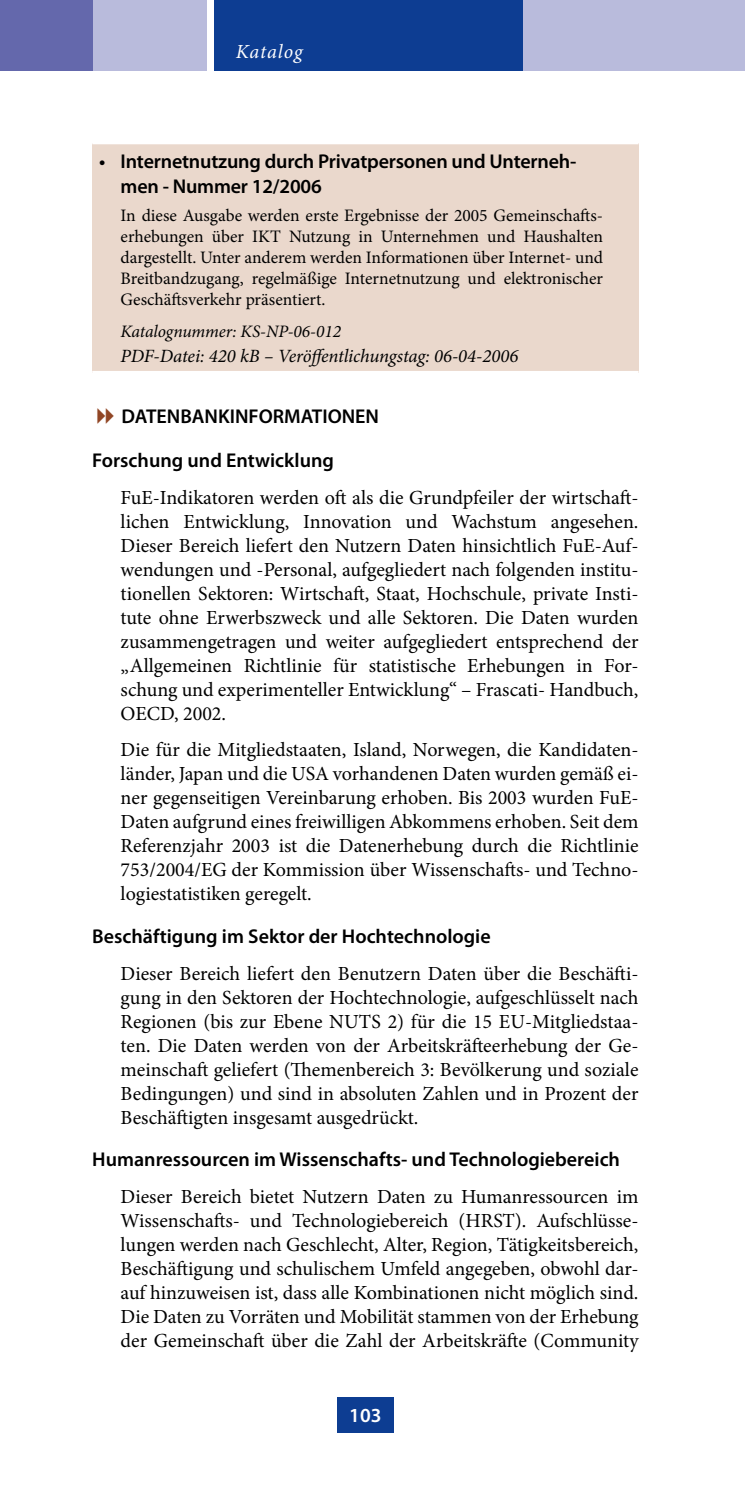
<style>
.page{position:relative;width:745px;height:1489px;background:#fff}
.page>*{position:absolute;margin:0;border:0;box-sizing:border-box;transform-origin:0 0}
.t1{font:20px/24px "Minion Pro";color:#000;text-align:justify}
.t2{font:600 20px/25px "Myriad Pro";color:#000}
.t3{font:italic 20px "Minion Pro";letter-spacing:.045em;color:#fff}
.t4{font:600 20px "Myriad Pro";color:#fff}
.t5{font:italic 18.75px "Minion Pro";letter-spacing:-.01em;color:#000}
.t6{font:17.5px/21px "Minion Pro";color:#000;text-align:justify}
.t7{font:italic 17.5px "Minion Pro";letter-spacing:-.005em;color:#000}
</style>
<div class="page">
<div style="left:0;top:0;width:207px;height:71px;background:#b9bbdc"></div>
<div style="left:207px;top:0;width:316px;height:71px;background:#0d3d92"></div>
<div style="left:0;top:0;width:92px;height:71px;background:#6468ac"></div>
<div style="left:207px;top:0;width:7px;height:71px;background:#fff"></div>
<div style="left:337px;top:1396px;width:56px;height:35px;background:#0d3d92"></div>
<div style="left:523px;top:0;width:221px;height:71px;background:#b9bbdc"></div>
<div style="left:92px;top:143px;width:546px;height:229px;background:#ead8cc"></div>
<hr style="left:92px;top:142px;width:546px;height:2px;background:#fff">
<hr style="left:92px;top:371px;width:546px;height:2px;background:#fff">
<p class="t3" style="left:236px;top:38px;width:68px">Katalog</p>
<p class="t2" style="left:120px;top:148px;width:457px;text-indent:-21px">• Internetnutzung durch Privatpersonen und Unterneh&shy;men - Nummer 12/2006</p>
<p class="t6" style="left:120px;top:205px;width:483px">In diese Ausgabe werden erste Ergebnisse der 2005 Gemeinschafts&shy;erhebungen über IKT Nutzung in Unternehmen und Haushalten dargestellt. Unter anderem werden Informationen über Internet- und Breitbandzugang, regelmäßige Internetnutzung und elektronischer Geschäftsverkehr präsentiert.</p>
<p class="t7" style="left:120px;top:320px;width:222px">Katalognummer: KS-NP-06-012</p>
<p class="t5" style="left:120px;top:343px;width:399px">PDF-Datei: 420 kB – Veröffentlichungstag: 06-04-2006</p>
<p class="t2" style="left:121px;top:403px;width:259px">DATENBANKINFORMATIONEN</p>
<p class="t2" style="left:92px;top:447px;width:243px">Forschung und Entwicklung</p>
<p class="t1" style="left:120px;top:485px;width:519px">FuE-Indikatoren werden oft als die Grundpfeiler der wirtschaft&shy;lichen Entwicklung, Innovation und Wachstum angesehen.<br>Dieser Bereich liefert den Nutzern Daten hinsichtlich FuE-Auf&shy;wendungen und -Personal, aufgegliedert nach folgenden institu&shy;tionellen Sektoren: Wirtschaft, Staat, Hochschule, private Insti&shy;tute ohne Erwerbszweck und alle Sektoren. Die Daten wurden zusammengetragen und weiter aufgegliedert entsprechend der „Allgemeinen Richtlinie für statistische Erhebungen in For&shy;schung und experimenteller Entwicklung“ – Frascati- Handbuch, OECD, 2002.</p>
<p class="t1" style="left:120px;top:738px;width:519px">Die für die Mitgliedstaaten, Island, Norwegen, die Kandidaten&shy;länder, Japan und die USA vorhandenen Daten wurden gemäß ei&shy;ner gegenseitigen Vereinbarung erhoben. Bis 2003 wurden FuE-Daten aufgrund eines freiwilligen Abkommens erhoben. Seit dem Referenzjahr 2003 ist die Datenerhebung durch die Richtlinie 753/2004/EG der Kommission über Wissenschafts- und Techno&shy;logiestatistiken geregelt.</p>
<p class="t2" style="left:92px;top:923px;width:400px">Beschäftigung im Sektor der Hochtechnologie</p>
<p class="t1" style="left:120px;top:961px;width:519px">Dieser Bereich liefert den Benutzern Daten über die Beschäfti&shy;gung in den Sektoren der Hochtechnologie, aufgeschlüsselt nach Regionen (bis zur Ebene NUTS 2) für die 15 EU-Mitgliedstaa&shy;ten. Die Daten werden von der Arbeitskräfteerhebung der Ge&shy;meinschaft geliefert (Themenbereich 3: Bevölkerung und soziale Bedingungen) und sind in absoluten Zahlen und in Prozent der Beschäftigten insgesamt ausgedrückt.</p>
<p class="t2" style="left:92px;top:1146px;width:529px">Humanressourcen im Wissenschafts- und Technologiebereich</p>
<p class="t1" style="left:120px;top:1184px;width:519px">Dieser Bereich bietet Nutzern Daten zu Humanressourcen im Wissenschafts- und Technologiebereich (HRST). Aufschlüsse&shy;lungen werden nach Geschlecht, Alter, Region, Tätigkeitsbereich, Beschäftigung und schulischem Umfeld angegeben, obwohl dar&shy;auf hinzuweisen ist, dass alle Kombinationen nicht möglich sind.<br>Die Daten zu Vorräten und Mobilität stammen von der Erhebung der Gemeinschaft über die Zahl der Arbeitskräfte (Community</p>
<p class="t4" style="left:349px;top:1402px;width:32px">103</p>
</div>
